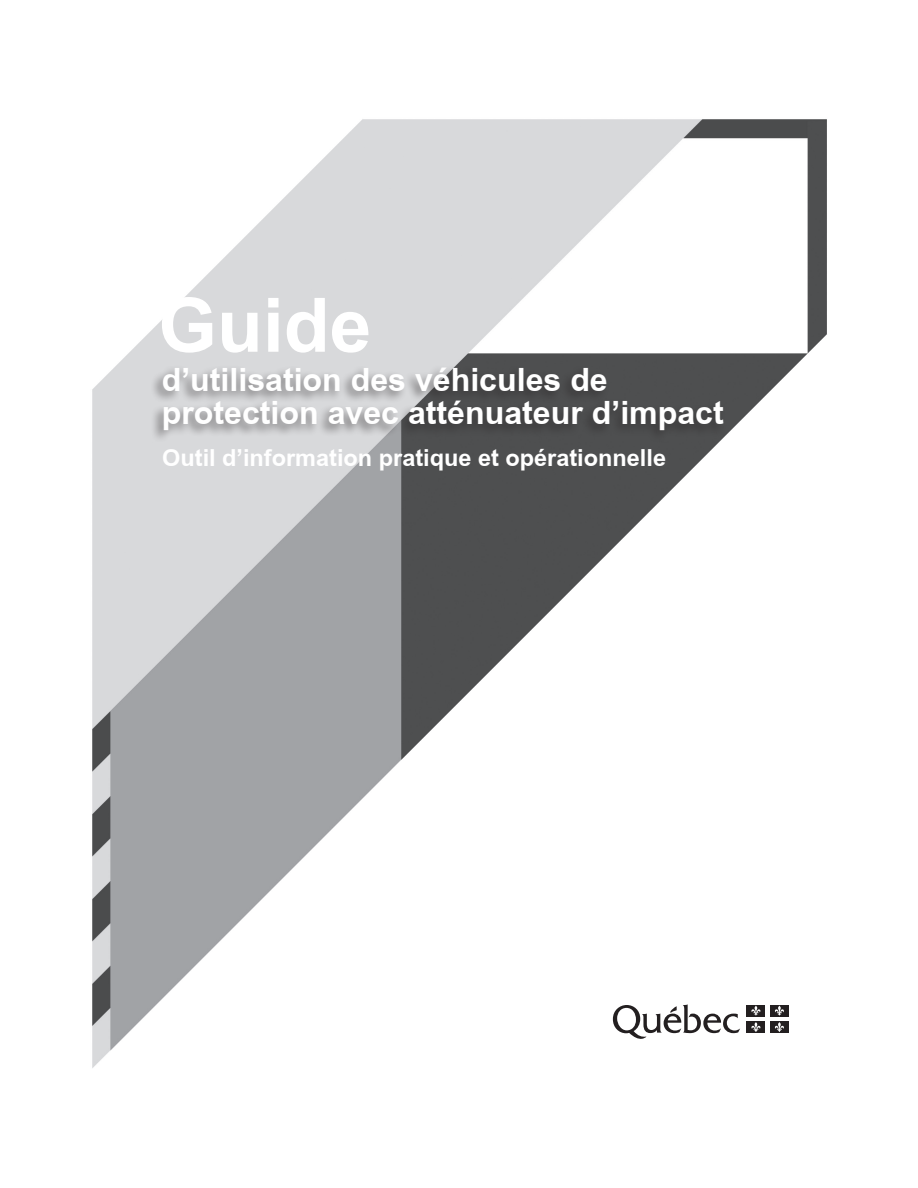
<style>
.page{position:relative;width:918px;height:1188px;background:#fff}
.page>*{position:absolute;margin:0;border:0;box-sizing:border-box;transform-origin:0 0}
.t1{font:700 115.2px "Browallia New";color:#fff}
.t2{font:700 49.2px "Browallia New";color:#fff}
.t3{font:700 36px "Browallia New";color:#fff}
</style>
<div class="page">
<img style="left:92px;top:119px;width:735px;height:949px">
<div style="left:150px;top:364px;width:577px;height:79px;background:#231f20;opacity:.5"></div>
<svg style="left:613px;top:1004px;width:127px;height:35px"></svg>
<div style="left:747px;top:1005px;width:18px;height:11px;background:#231f20"></div>
<svg style="left:751px;top:1006px;width:10px;height:10px"></svg>
<div style="left:770px;top:1005px;width:19px;height:11px;background:#231f20"></div>
<svg style="left:775px;top:1006px;width:9px;height:10px"></svg>
<div style="left:747px;top:1021px;width:18px;height:12px;background:#231f20"></div>
<svg style="left:751px;top:1022px;width:10px;height:10px"></svg>
<div style="left:770px;top:1021px;width:19px;height:12px;background:#231f20"></div>
<svg style="left:775px;top:1022px;width:9px;height:10px"></svg>
<h1 class="t1" style="left:158px;top:251px;width:215px">Guide</h1>
<p class="t2" style="left:162px;top:348px;width:448px">d’utilisation des véhicules de</p>
<p class="t2" style="left:162px;top:381px;width:564px">protection avec atténuateur d’impact</p>
<p class="t3" style="left:162px;top:434px;width:505px">Outil d’information pratique et opérationnelle</p>
</div>
